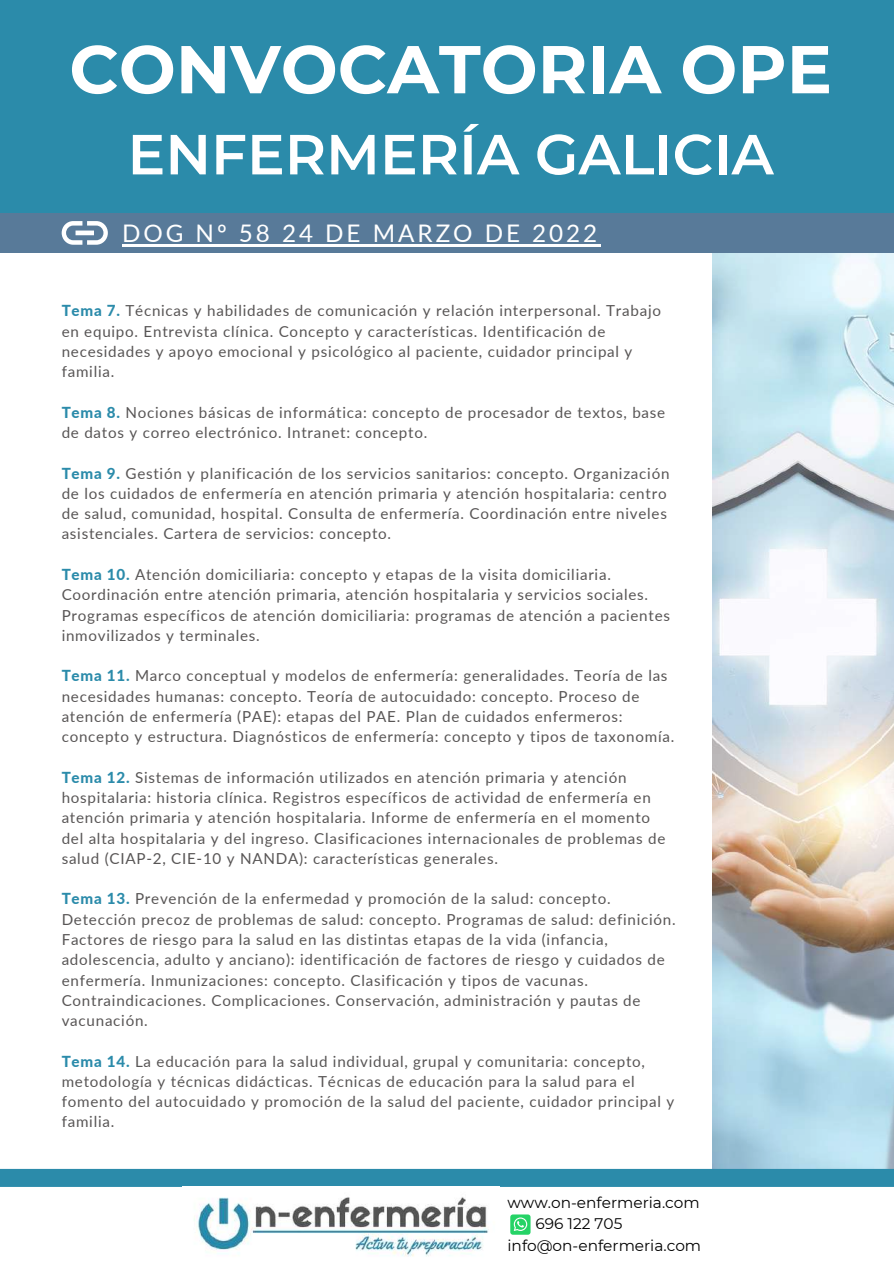
<style>
.page{position:relative;width:894px;height:1264px;background:#fff}
.page>*{position:absolute;margin:0;border:0;box-sizing:border-box;transform-origin:0 0}
.t1{font:700 67.5px "Montserrat";color:#fff}
.t2{font:600 56.4px "Montserrat";color:#fff}
.t3{font:24.15px "Lato";letter-spacing:.12em;color:#fff}
.t4{font:700 21.15px "PT Sans";letter-spacing:.1em;color:#fff}
.t5{font:15.3px "Montserrat";color:#000}
.t6{font:15.15px/20.2px "Lato";letter-spacing:.05em;color:#585555}
.s1{font-weight:800;color:#2b8baa}
</style>
<div class="page">
<img style="left:712px;top:252px;width:181px;height:916px">
<div style="left:0;top:0;width:893px;height:232px;background:#2b8baa"></div>
<div style="left:0;top:213px;width:893px;height:39px;background:#587a99"></div>
<div style="left:0;top:1168px;width:893px;height:18px;background:#2b8baa"></div>
<img style="left:194px;top:1197px;width:295px;height:60px">
<div style="left:510px;top:1214px;width:20px;height:20px;background:#25d366;border-radius:3px"></div>
<svg style="left:513px;top:1217px;width:14px;height:13px"></svg>
<hr style="left:122px;top:244px;width:478px;height:2px;background:#fff">
<svg style="left:62px;top:221px;width:46px;height:24px"></svg>
<h1 class="t1" style="left:69px;top:28px;width:764px">CONVOCATORIA OPE</h1>
<h2 class="t2" style="left:127px;top:120px;width:647px">ENFERMERÍA GALICIA</h2>
<h3 class="t4" style="left:74px;top:134px;width:280px">ALEVINES A LA PARRILLA</h3>
<h3 class="t3" style="left:122px;top:218px;width:476px">DOG Nº 58 24 DE MARZO DE 2022</h3>
<p class="t6" style="left:62px;top:300px;width:600px"><span class="s1">Tema 7.</span> Técnicas y habilidades de comunicación y relación interpersonal. Trabajo en equipo. Entrevista clínica. Concepto y características. Identificación de necesidades y apoyo emocional y psicológico al paciente, cuidador principal y familia.</p>
<p class="t6" style="left:62px;top:402px;width:605px"><span class="s1">Tema 8.</span> Nociones básicas de informática: concepto de procesador de textos, base de datos y correo electrónico. Intranet: concepto.</p>
<p class="t6" style="left:62px;top:462px;width:609px"><span class="s1">Tema 9.</span> Gestión y planificación de los servicios sanitarios: concepto. Organización de los cuidados de enfermería en atención primaria y atención hospitalaria: centro de salud, comunidad, hospital. Consulta de enfermería. Coordinación entre niveles asistenciales. Cartera de servicios: concepto.</p>
<p class="t6" style="left:62px;top:564px;width:609px"><span class="s1">Tema 10.</span> Atención domiciliaria: concepto y etapas de la visita domiciliaria.<br>Coordinación entre atención primaria, atención hospitalaria y servicios sociales.<br>Programas específicos de atención domiciliaria: programas de atención a pacientes inmovilizados y terminales.</p>
<p class="t6" style="left:62px;top:665px;width:614px"><span class="s1">Tema 11.</span> Marco conceptual y modelos de enfermería: generalidades. Teoría de las necesidades humanas: concepto. Teoría de autocuidado: concepto. Proceso de atención de enfermería (PAE): etapas del PAE. Plan de cuidados enfermeros: concepto y estructura. Diagnósticos de enfermería: concepto y tipos de taxonomía.</p>
<p class="t6" style="left:62px;top:766px;width:605px"><span class="s1">Tema 12.</span> Sistemas de información utilizados en atención primaria y atención hospitalaria: historia clínica. Registros específicos de actividad de enfermería en atención primaria y atención hospitalaria. Informe de enfermería en el momento del alta hospitalaria y del ingreso. Clasificaciones internacionales de problemas de salud (CIAP-2, CIE-10 y NANDA): características generales.</p>
<p class="t6" style="left:62px;top:888px;width:615px"><span class="s1">Tema 13.</span> Prevención de la enfermedad y promoción de la salud: concepto.<br>Detección precoz de problemas de salud: concepto. Programas de salud: definición.<br>Factores de riesgo para la salud en las distintas etapas de la vida (infancia, adolescencia, adulto y anciano): identificación de factores de riesgo y cuidados de enfermería. Inmunizaciones: concepto. Clasificación y tipos de vacunas.<br>Contraindicaciones. Complicaciones. Conservación, administración y pautas de vacunación.</p>
<p class="t6" style="left:62px;top:1050px;width:613px"><span class="s1">Tema 14.</span> La educación para la salud individual, grupal y comunitaria: concepto, metodología y técnicas didácticas. Técnicas de educación para la salud para el fomento del autocuidado y promoción de la salud del paciente, cuidador principal y familia.</p>
<p class="t5" style="left:507px;top:1193px;width:194px">www.on-enfermeria.com</p>
<p class="t5" style="left:535px;top:1214px;width:88px">696 122 705</p>
<p class="t5" style="left:507px;top:1235px;width:195px">info@on-enfermeria.com</p>
</div>
